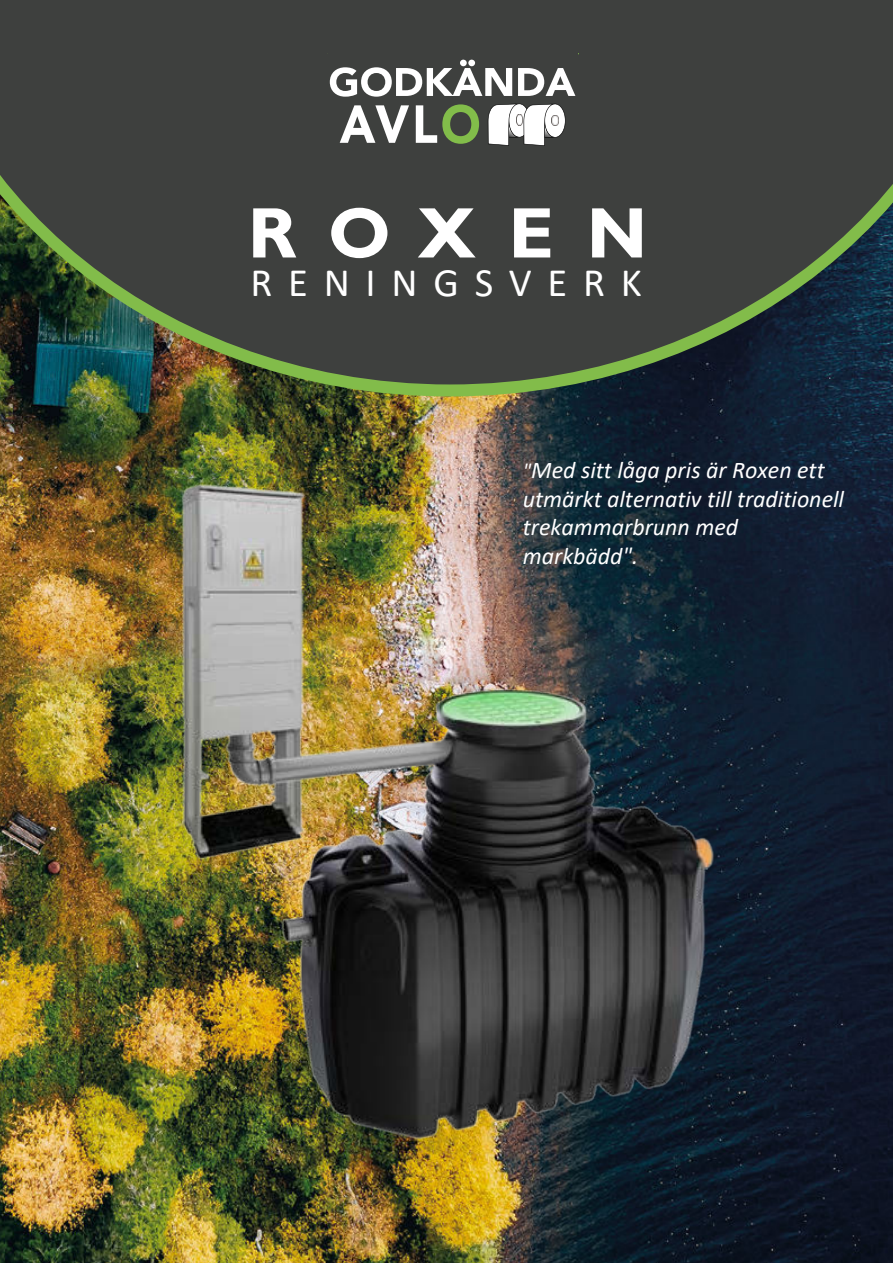
<style>
.page{position:relative;width:893px;height:1263px;background:#fff}
.page>*{position:absolute;margin:0;border:0;box-sizing:border-box;transform-origin:0 0}
.t1{font:700 72px "Gill Sans Std";letter-spacing:.445em;color:#fff}
.t2{font:40.5px "Calibri";letter-spacing:.39em;color:#fff}
.t3{font:italic 24px/28.8px "Calibri";color:#fff}
.s1{font-size:21px}
</style>
<div class="page">
<img style="left:0;top:396px;width:893px;height:867px">
<svg style="left:0;top:0;width:893px;height:396px;background:#3b423c"></svg>
<svg style="left:328px;top:53px;width:250px;height:95px"></svg>
<img style="left:168px;top:466px;width:557px;height:678px">
<h1 class="t1" style="left:248px;top:190px;width:401px">ROXEN</h1>
<h2 class="t2" style="left:250px;top:255px;width:393px">RENINGSVERK</h2>
<p class="t3" style="left:523px;top:454px;width:323px"><span class="s1">"</span>Med sitt låga pris är Roxen ett utmärkt alternativ till traditionell trekammarbrunn med markbädd".</p>
</div>
